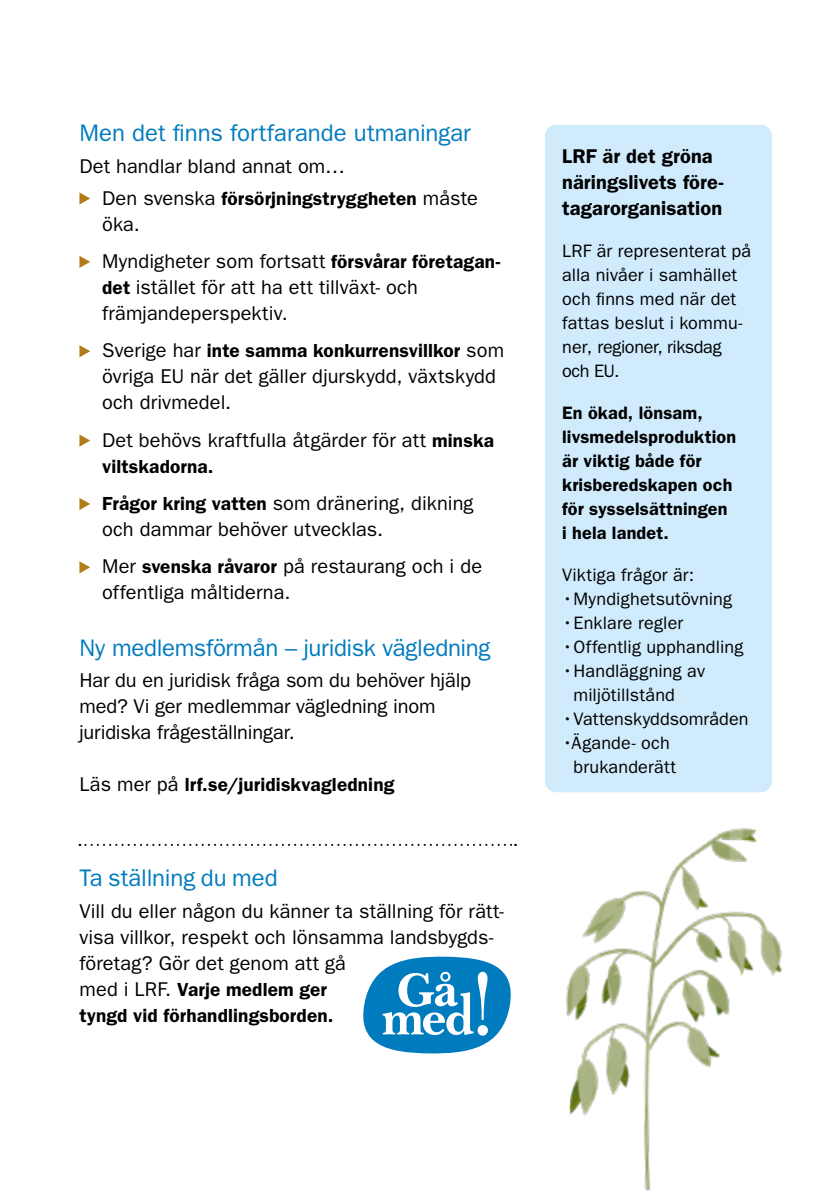
<style>
.page{position:relative;width:840px;height:1191px;background:#fff}
.page>*{position:absolute;margin:0;border:0;box-sizing:border-box;transform-origin:0 0}
.t1{font:24px "ITC Franklin Gothic Std";letter-spacing:-.01em;color:#007bbe}
.t2{font:20px/26px "ITC Franklin Gothic Std";letter-spacing:.005em;color:#000}
.t3{font:600 20px/26px "ITC Franklin Gothic Std";letter-spacing:.005em;color:#000}
.t4{font:600 19px/26px "ITC Franklin Gothic Std";letter-spacing:.005em;color:#000}
.t5{font:18px/24px "ITC Franklin Gothic Std";letter-spacing:.005em;color:#000}
.t6{font:600 18px/24px "ITC Franklin Gothic Std";letter-spacing:.01em;color:#000}
.s1{font-weight:400;font-size:20px}
.s2{font-weight:600;font-size:19px}
</style>
<div class="page">
<div style="left:544px;top:125px;width:227px;height:667px;background:#d0ebfc;border-radius:11px"></div>
<svg style="left:79px;top:192px;width:11px;height:13px"></svg>
<svg style="left:79px;top:256px;width:11px;height:12px"></svg>
<svg style="left:79px;top:345px;width:11px;height:12px"></svg>
<svg style="left:79px;top:434px;width:11px;height:13px"></svg>
<svg style="left:79px;top:498px;width:11px;height:12px"></svg>
<svg style="left:79px;top:561px;width:11px;height:12px"></svg>
<img style="left:565px;top:828px;width:217px;height:363px">
<svg style="left:363px;top:956px;width:148px;height:98px"></svg>
<svg style="left:79px;top:844px;width:436px;height:2px"></svg>
<p class="t1" style="left:79px;top:119px;width:393px">Men det finns fortfarande utmaningar</p>
<p class="t2" style="left:79px;top:153px;width:267px">Det handlar bland annat om…</p>
<p class="t4" style="left:102px;top:185px;width:377px"><span class="s1">Den svenska</span> försörjningstryggheten <span class="s1">måste</span></p>
<p class="t2" style="left:102px;top:205px;width:399px;line-height:37.4px">öka.<br>Myndigheter som fortsatt <span class="s2">försvårar företagan-</span></p>
<p class="t2" style="left:102px;top:274px;width:317px"><span class="s2">det</span> istället för att ha ett tillväxt- och främjandeperspektiv.</p>
<p class="t4" style="left:102px;top:338px;width:403px"><span class="s1">Sverige har</span> inte samma konkurrensvillkor <span class="s1">som</span></p>
<p class="t2" style="left:102px;top:364px;width:395px">övriga EU när det gäller djurskydd, växtskydd och drivmedel.</p>
<p class="t2" style="left:102px;top:427px;width:393px">Det behövs kraftfulla åtgärder för att <span class="s2">minska</span></p>
<p class="t4" style="left:102px;top:453px;width:113px">viltskadorna.</p>
<p class="t2" style="left:102px;top:490px;width:373px"><span class="s2">Frågor kring vatten</span> som dränering, dikning och dammar behöver utvecklas.</p>
<p class="t2" style="left:102px;top:554px;width:381px">Mer <span class="s2">svenska råvaror</span> på restaurang och i de offentliga måltiderna.</p>
<p class="t1" style="left:79px;top:633px;width:412px">Ny medlemsförmån – juridisk vägledning</p>
<p class="t2" style="left:79px;top:667px;width:393px">Har du en juridisk fråga som du behöver hjälp med? Vi ger medlemmar vägledning inom juridiska frågeställningar.</p>
<p class="t4" style="left:79px;top:772px;width:316px"><span class="s1">Läs mer på</span> lrf.se/juridiskvagledning</p>
<p class="t1" style="left:79px;top:864px;width:200px">Ta ställning du med</p>
<p class="t2" style="left:79px;top:898px;width:426px">Vill du eller någon du känner ta ställning för rätt&shy;visa villkor, respekt och lönsamma landsbygds&shy;företag? Gör det genom att gå</p>
<p class="t4" style="left:79px;top:976px;width:255px"><span class="s1">med i LRF.</span> Varje medlem ger tyngd vid förhandlingsborden.</p>
<p class="t3" style="left:562px;top:143px;width:163px">LRF är det gröna näringslivets före&shy;tagarorganisation</p>
<p class="t5" style="left:562px;top:239px;width:190px">LRF är representerat på alla nivåer i samhället och finns med när det fattas beslut i kommu&shy;ner, regioner, riksdag och EU.</p>
<p class="t6" style="left:562px;top:401px;width:175px">En ökad, lönsam, livsmedelsproduktion är viktig både för krisberedskapen och för sysselsättningen i hela landet.</p>
<p class="t5" style="left:562px;top:563px;width:133px">Viktiga frågor är:</p>
<p class="t5" style="left:562px;top:587px;width:171px">•Myndighetsutövning</p>
<p class="t5" style="left:562px;top:611px;width:123px">•Enklare regler</p>
<p class="t5" style="left:562px;top:635px;width:183px">•Offentlig upphandling</p>
<p class="t5" style="left:573px;top:659px;width:133px;text-indent:-11px">•Handläggning av miljötillstånd</p>
<p class="t5" style="left:562px;top:707px;width:188px">•Vattenskyddsområden</p>
<p class="t5" style="left:573px;top:731px;width:104px;text-indent:-11px">•Ägande- och brukanderätt</p>
</div>
